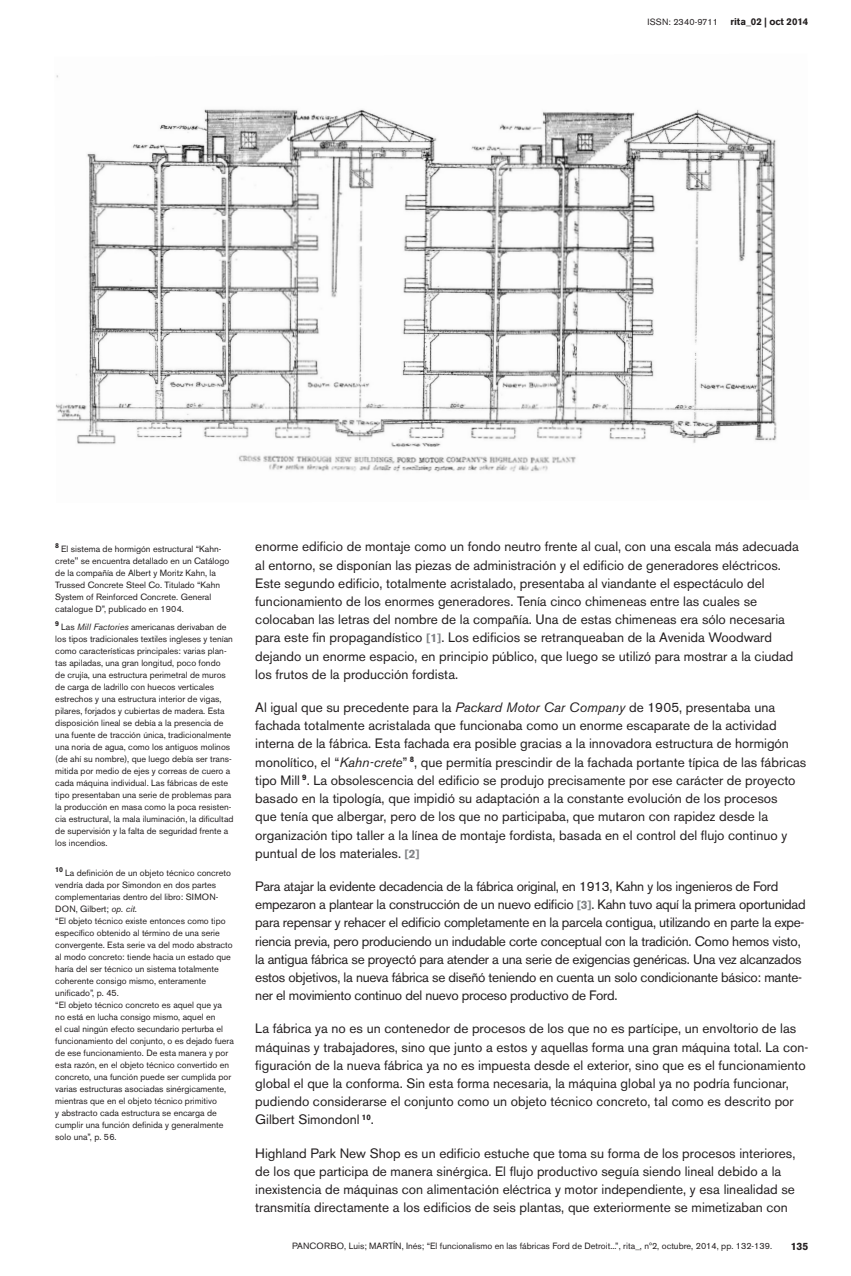
<style>
.page{position:relative;width:851px;height:1276px;background:#fff}
.page>*{position:absolute;margin:0;border:0;box-sizing:border-box;transform-origin:0 0}
.t1{font:13.5px/18.1px "Akzidenz Grotesk BE";color:#231f20}
.t2{font:13.5px/18.1px "Akzidenz Grotesk BE";letter-spacing:-.02em;color:#231f20}
.t3{font:700 10.5px "Akzidenz Grotesk BE";color:#231f20}
.t4{font:700 9.75px "Akzidenz Grotesk BE";color:#231f20}
.figuras{font:9px/12px "Akzidenz Grotesk BE";color:#231f20}
.figuras-2{font:9px "Akzidenz Grotesk BE";letter-spacing:.02em;color:#231f20}
.s1{font-style:italic}
.s2{font-weight:700;font-size:12px;color:#808285}
</style>
<div class="page">
<img style="left:56px;top:75px;width:721px;height:397px">
<p class="figuras-2" style="left:647px;top:17px;width:72px">ISSN: 2340-9711</p>
<p class="t4" style="left:730px;top:16px;width:79px">rita_02 | oct 2014</p>
<p class="figuras" style="left:55px;top:543px;width:175px"><sup>8</sup> El sistema de hormigón estructural “Kahn&shy;crete" se encuentra detallado en un Catálogo de la compañía de Albert y Moritz Kahn, la Trussed Concrete Steel Co. Titulado “Kahn System of Reinforced Concrete. General catalogue D”, publicado en 1904.</p>
<p class="figuras" style="left:55px;top:621px;width:180px"><sup>9</sup> Las <span class="s1">Mill Factories</span> americanas derivaban de los tipos tradicionales textiles ingleses y tenían como características principales: varias plan&shy;tas apiladas, una gran longitud, poco fondo<br>de crujía, una estructura perimetral de muros de carga de ladrillo con huecos verticales estrechos y una estructura interior de vigas, pilares, forjados y cubiertas de madera. Esta disposición lineal se debía a la presencia de una fuente de tracción única, tradicionalmente una noria de agua, como los antiguos molinos (de ahí su nombre), que luego debía ser trans&shy;mitida por medio de ejes y correas de cuero a cada máquina individual. Las fábricas de este tipo presentaban una serie de problemas para la producción en masa como la poca resisten&shy;cia estructural, la mala iluminación, la dificultad de supervisión y la falta de seguridad frente a los incendios.</p>
<p class="figuras" style="left:55px;top:867px;width:177px"><sup>10</sup> La definición de un objeto técnico concreto vendría dada por Simondon en dos partes complementarias dentro del libro: SIMON-DON, Gilbert; <span class="s1">op. cit</span>.</p>
<p class="figuras" style="left:55px;top:915px;width:179px">“El objeto técnico existe entonces como tipo específico obtenido al término de una serie convergente. Esta serie va del modo abstracto al modo concreto: tiende hacia un estado que haría del ser técnico un sistema totalmente coherente consigo mismo, enteramente unificado”, p. 45.</p>
<p class="figuras" style="left:55px;top:999px;width:180px">“El objeto técnico concreto es aquel que ya<br>no está en lucha consigo mismo, aquel en<br>el cual ningún efecto secundario perturba el funcionamiento del conjunto, o es dejado fuera de ese funcionamiento. De esta manera y por esta razón, en el objeto técnico convertido en concreto, una función puede ser cumplida por varias estructuras asociadas sinérgicamente, mientras que en el objeto técnico primitivo<br>y abstracto cada estructura se encarga de cumplir una función definida y generalmente solo una”, p. 56.</p>
<p class="t1" style="left:255px;top:538px;width:545px">enorme edificio de montaje como un fondo neutro frente al cual, con una escala más adecuada al entorno, se disponían las piezas de administración y el edificio de generadores eléctricos.<br>Este segundo edificio, totalmente acristalado, presentaba al viandante el espectáculo del funcionamiento de los enormes generadores. Tenía cinco chimeneas entre las cuales se colocaban las letras del nombre de la compañía. Una de estas chimeneas era sólo necesaria para este fin propagandístico <span class="s2">[1]</span>. Los edificios se retranqueaban de la Avenida Woodward dejando un enorme espacio, en principio público, que luego se utilizó para mostrar a la ciudad los frutos de la producción fordista.</p>
<p class="t1" style="left:255px;top:698px;width:552px">Al igual que su precedente para la <span class="s1">Packard Motor Car Company</span> de 1905, presentaba una fachada totalmente acristalada que funcionaba como un enorme escaparate de la actividad interna de la fábrica. Esta fachada era posible gracias a la innovadora estructura de hormigón monolítico, el “<span class="s1">Kahn-crete</span>” <sup>8</sup>, que permitía prescindir de la fachada portante típica de las fábricas tipo Mill <sup>9</sup>. La obsolescencia del edificio se produjo precisamente por ese carácter de proyecto basado en la tipología, que impidió su adaptación a la constante evolución de los procesos<br>que tenía que albergar, pero de los que no participaba, que mutaron con rapidez desde la organización tipo taller a la línea de montaje fordista, basada en el control del flujo continuo y puntual de los materiales. <span class="s2">[2]</span></p>
<p class="t2" style="left:255px;top:877px;width:552px">Para atajar la evidente decadencia de la fábrica original, en 1913, Kahn y los ingenieros de Ford empezaron a plantear la construcción de un nuevo edificio <span class="s2">[3]</span>. Kahn tuvo aquí la primera oportunidad para repensar y rehacer el edificio completamente en la parcela contigua, utilizando en parte la expe&shy;riencia previa, pero produciendo un indudable corte conceptual con la tradición. Como hemos visto, la antigua fábrica se proyectó para atender a una serie de exigencias genéricas. Una vez alcanzados estos objetivos, la nueva fábrica se diseñó teniendo en cuenta un solo condicionante básico: mante&shy;ner el movimiento continuo del nuevo proceso productivo de Ford.</p>
<p class="t1" style="left:255px;top:1019px;width:554px">La fábrica ya no es un contenedor de procesos de los que no es partícipe, un envoltorio de las máquinas y trabajadores, sino que junto a estos y aquellas forma una gran máquina total. La con&shy;figuración de la nueva fábrica ya no es impuesta desde el exterior, sino que es el funcionamiento global el que la conforma. Sin esta forma necesaria, la máquina global ya no podría funcionar, pudiendo considerarse el conjunto como un objeto técnico concreto, tal como es descrito por Gilbert Simondonl <sup>10</sup>.</p>
<p class="t1" style="left:255px;top:1143px;width:541px">Highland Park New Shop es un edificio estuche que toma su forma de los procesos interiores, de los que participa de manera sinérgica. El flujo productivo seguía siendo lineal debido a la inexistencia de máquinas con alimentación eléctrica y motor independiente, y esa linealidad se transmitía directamente a los edificios de seis plantas, que exteriormente se mimetizaban con</p>
<p class="figuras" style="left:292px;top:1239px;width:481px">PANCORBO, Luis; MARTÍN, Inés; “El funcionalismo en las fábricas Ford de Detroit...”, rita_, nº2, octubre, 2014, pp. 132-139.</p>
<p class="t3" style="left:790px;top:1240px;width:19px">135</p>
</div>
